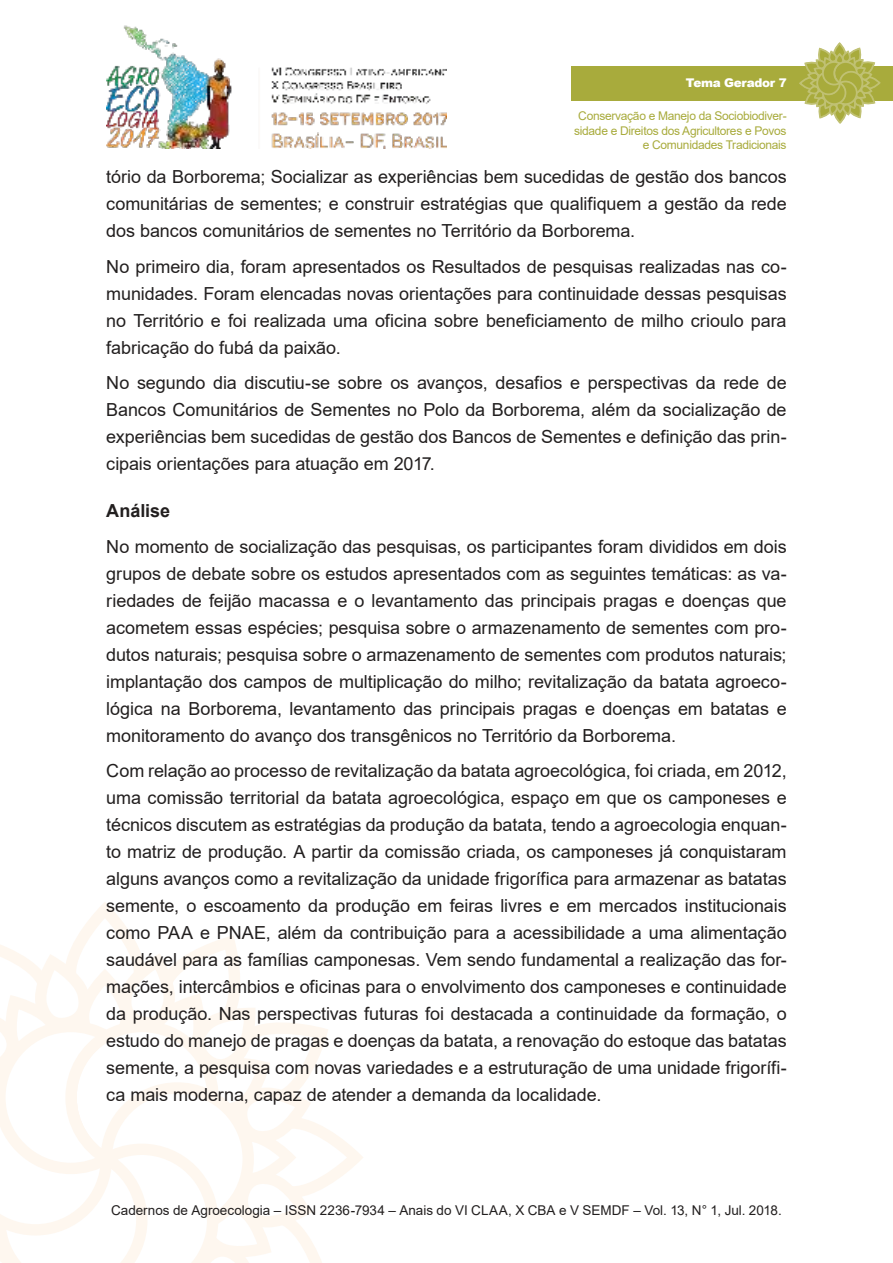
<style>
.page{position:relative;width:893px;height:1263px;background:#fff}
.page>*{position:absolute;margin:0;border:0;box-sizing:border-box;transform-origin:0 0}
.t1{font:18px/27px "Arial";letter-spacing:-.005em;color:#221f1f;text-align:justify}
.t2{font:700 18px "Arial";color:#221f1f}
.t3{font:13.5px "Arial";color:#221f1f}
.t4{font:12px/14.4px "Arial";letter-spacing:-.025em;color:#a8ab3c;text-align:right}
.t5{font:900 12px "Arial";letter-spacing:-.025em;color:#fff}
</style>
<div class="page">
<img style="left:106px;top:25px;width:340px;height:124px">
<svg style="left:0;top:910px;width:363px;height:353px"></svg>
<div style="left:571px;top:66px;width:322px;height:34px;background:#a8ab3c"></div>
<svg style="left:798px;top:43px;width:83px;height:81px"></svg>
<p class="t5" style="left:686px;top:76px;width:102px">Tema Gerador 7</p>
<p class="t4" style="left:574px;top:110px;width:214px">Conservação e Manejo da Sociobiodiver&shy;sidade e Direitos dos Agricultores e Povos e Comunidades Tradicionais</p>
<p class="t1" style="left:106px;top:165px;width:682px">tório da Borborema; Socializar as experiências bem sucedidas de gestão dos bancos comunitárias de sementes; e construir estratégias que qualifiquem a gestão da rede dos bancos comunitários de sementes no Território da Borborema.</p>
<p class="t1" style="left:106px;top:255px;width:682px">No primeiro dia, foram apresentados os Resultados de pesquisas realizadas nas co&shy;munidades. Foram elencadas novas orientações para continuidade dessas pesquisas no Território e foi realizada uma oficina sobre beneficiamento de milho crioulo para fabricação do fubá da paixão.</p>
<p class="t1" style="left:106px;top:371px;width:682px">No segundo dia discutiu-se sobre os avanços, desafios e perspectivas da rede de Bancos Comunitários de Sementes no Polo da Borborema, além da socialização de experiências bem sucedidas de gestão dos Bancos de Sementes e definição das prin&shy;cipais orientações para atuação em 2017.</p>
<p class="t2" style="left:106px;top:504px;width:65px">Análise</p>
<p class="t1" style="left:106px;top:535px;width:682px">No momento de socialização das pesquisas, os participantes foram divididos em dois grupos de debate sobre os estudos apresentados com as seguintes temáticas: as va&shy;riedades de feijão macassa e o levantamento das principais pragas e doenças que acometem essas espécies; pesquisa sobre o armazenamento de sementes com pro&shy;dutos naturais; pesquisa sobre o armazenamento de sementes com produtos naturais; implantação dos campos de multiplicação do milho; revitalização da batata agroeco&shy;lógica na Borborema, levantamento das principais pragas e doenças em batatas e monitoramento do avanço dos transgênicos no Território da Borborema.</p>
<p class="t1" style="left:106px;top:759px;width:682px">Com relação ao processo de revitalização da batata agroecológica, foi criada, em 2012, uma comissão territorial da batata agroecológica, espaço em que os camponeses e técnicos discutem as estratégias da produção da batata, tendo a agroecologia enquan&shy;to matriz de produção. A partir da comissão criada, os camponeses já conquistaram alguns avanços como a revitalização da unidade frigorífica para armazenar as batatas semente, o escoamento da produção em feiras livres e em mercados institucionais como PAA e PNAE, além da contribuição para a acessibilidade a uma alimentação saudável para as famílias camponesas. Vem sendo fundamental a realização das for&shy;mações, intercâmbios e oficinas para o envolvimento dos camponeses e continuidade da produção. Nas perspectivas futuras foi destacada a continuidade da formação, o estudo do manejo de pragas e doenças da batata, a renovação do estoque das batatas semente, a pesquisa com novas variedades e a estruturação de uma unidade frigorífi&shy;ca mais moderna, capaz de atender a demanda da localidade.</p>
<p class="t3" style="left:111px;top:1205px;width:672px">Cadernos de Agroecologia – ISSN 2236-7934 – Anais do VI CLAA, X CBA e V SEMDF – Vol. 13, N° 1, Jul. 2018.</p>
</div>
